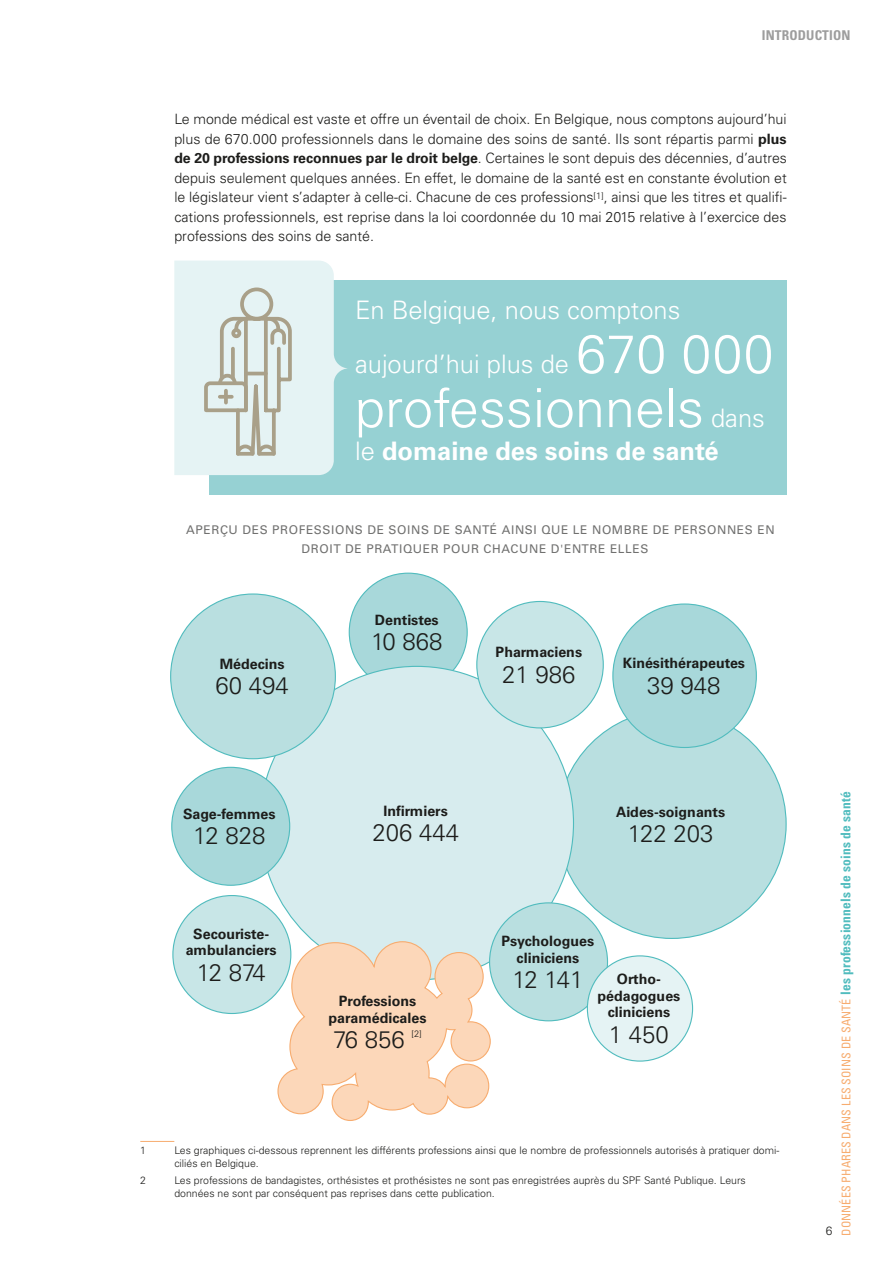
<style>
.page{position:relative;width:893px;height:1263px;background:#fff}
.page>*{position:absolute;margin:0;border:0;box-sizing:border-box;transform-origin:0 0}
.t1{font:300 54px "Univers LT Std";color:#fff}
.t2{font:300 25.5px/54px "Univers LT Std";color:#fff}
.t3{font:700 25.5px "Univers LT Std";color:#fff}
.t4{font:300 24px "Univers LT Std";color:#1d1d1b}
.t5{font:300 14.25px/19.5px "Univers LT Std";color:#1d1d1b;text-align:justify}
.t6{font:700 14.25px/16.5px "Univers LT Std";color:#1d1d1b;text-align:center}
.t7{font:700 condensed 13.5px "Univers LT Std";color:#9d9d9d}
.Grafiektitel{font:12px/19.5px "Univers LT Std";letter-spacing:.05em;color:#70706f}
.t8{font:condensed 12px "Univers LT Std";letter-spacing:.01em;color:#f7ac6f}
.t9{font:300 12px "Univers LT Std";color:#1d1d1b}
.Voetnoot{font:300 10.5px/12.8px "Univers LT Std";color:#1d1d1b}
.t10{font:300 9.3px "Univers LT Std";color:#1d1d1b}
.s1{font-weight:700}
.s2{font-size:54px}
.s3{font-size:25.5px}
.s4{font-weight:300}
.s5{font-weight:700;font-size:13.5px;color:#51bcbe}
</style>
<div class="page">
<hr style="left:140px;top:1141px;width:34px;height:1px;background:#f7ac6f">
<div style="left:209px;top:280px;width:578px;height:215px;background:#96d1d3"></div>
<div style="left:558px;top:710px;width:228px;height:228px;background:#b9dfe0;border-radius:50%"></div>
<div style="left:349px;top:573px;width:118px;height:118px;background:#a8d8da;border-radius:50%"></div>
<div style="left:260px;top:666px;width:313px;height:314px;background:#d7ecee;border-radius:50%"></div>
<div style="left:171px;top:594px;width:164px;height:165px;background:#b9dfe0;border-radius:50%"></div>
<div style="left:477px;top:601px;width:126px;height:127px;background:#c8e6e7;border-radius:50%"></div>
<div style="left:613px;top:604px;width:143px;height:143px;background:#a8d8da;border-radius:50%"></div>
<div style="left:172px;top:767px;width:118px;height:118px;background:#a8d8da;border-radius:50%"></div>
<div style="left:173px;top:895px;width:118px;height:118px;background:#c8e6e7;border-radius:50%"></div>
<div style="left:490px;top:903px;width:117px;height:118px;background:#b9dfe0;border-radius:50%"></div>
<div style="left:587px;top:956px;width:106px;height:105px;background:#e5f3f4;border-radius:50%"></div>
<svg style="left:174px;top:261px;width:173px;height:214px;background:#d9e7e6"></svg>
<svg style="left:277px;top:940px;width:214px;height:181px"></svg>
<p class="t7" style="left:762px;top:26px;width:13px">INTRODUCTION</p>
<p class="t5" style="left:174px;top:109px;width:614px">Le monde médical est vaste et offre un éventail de choix. En Belgique, nous comptons aujourd’hui plus de 670.000 professionnels dans le domaine des soins de santé. Ils sont répartis parmi <span class="s1">plus de 20 professions reconnues par le droit belge</span>. Certaines le sont depuis des décennies, d’autres depuis seulement quelques années. En effet, le domaine de la santé est en constante évolution et le législateur vient s’adapter à celle-ci. Chacune de ces professions<sup>[1]</sup>, ainsi que les titres et qualifi&shy;cations professionnels, est reprise dans la loi coordonnée du 10 mai 2015 relative à l’exercice des professions des soins de santé.</p>
<p class="t2" style="left:355px;top:283px;width:420px">En Belgique, nous comptons aujourd’hui plus de <span class="s2">670 000</span></p>
<p class="t1" style="left:355px;top:375px;width:411px">professionnels <span class="s3">dans</span></p>
<p class="t3" style="left:355px;top:436px;width:365px"><span class="s4">le</span> domaine des soins de santé</p>
<p class="Grafiektitel" style="left:302px;top:520px;width:475px;text-indent:-115px">APERÇU DES PROFESSIONS DE SOINS DE SANTÉ AINSI QUE LE NOMBRE DE PERSONNES EN<br>DROIT DE PRATIQUER POUR CHACUNE D'ENTRE ELLES</p>
<p class="t6" style="left:220px;top:656px;width:66px">Médecins</p>
<p class="t4" style="left:216px;top:671px;width:75px">60 494</p>
<p class="t6" style="left:375px;top:611px;width:65px">Dentistes</p>
<p class="t4" style="left:371px;top:627px;width:73px">10 868</p>
<p class="t6" style="left:496px;top:644px;width:88px">Pharmaciens</p>
<p class="t4" style="left:502px;top:660px;width:75px">21 986</p>
<p class="t6" style="left:623px;top:655px;width:124px">Kinésithérapeutes</p>
<p class="t4" style="left:647px;top:671px;width:75px">39 948</p>
<p class="t6" style="left:183px;top:805px;width:94px">Sage-femmes</p>
<p class="t4" style="left:193px;top:821px;width:74px">12 828</p>
<p class="t6" style="left:186px;top:925px;width:93px">Secouriste&shy;ambulanciers</p>
<p class="t4" style="left:197px;top:958px;width:70px">12 874</p>
<p class="t6" style="left:384px;top:802px;width:66px">Infirmiers</p>
<p class="t4" style="left:372px;top:818px;width:88px">206 444</p>
<p class="t6" style="left:329px;top:993px;width:99px">Professions paramédicales</p>
<p class="t4" style="left:333px;top:1025px;width:73px">76 856</p>
<p class="t10" style="left:411px;top:1028px;width:12px">[2]</p>
<p class="t6" style="left:616px;top:803px;width:111px">Aides-soignants</p>
<p class="t4" style="left:628px;top:819px;width:87px">122 203</p>
<p class="t6" style="left:501px;top:933px;width:94px">Psychologues cliniciens</p>
<p class="t4" style="left:512px;top:965px;width:72px">12 141</p>
<p class="t6" style="left:597px;top:971px;width:84px">Ortho&shy;pédagogues cliniciens</p>
<p class="t4" style="left:609px;top:1020px;width:62px">1 450</p>
<p class="Voetnoot" style="left:140px;top:1144px;width:7px">1</p>
<p class="Voetnoot" style="left:174px;top:1144px;width:606px">Les graphiques ci-dessous reprennent les différents professions ainsi que le nombre de professionnels autorisés à pratiquer domi&shy;ciliés en Belgique.</p>
<p class="Voetnoot" style="left:140px;top:1174px;width:7px">2</p>
<p class="Voetnoot" style="left:174px;top:1174px;width:573px">Les professions de bandagistes, orthésistes et prothésistes ne sont pas enregistrées auprès du SPF Santé Publique. Leurs données ne sont par conséquent pas reprises dans cette publication.</p>
<p class="t8" style="left:839px;top:1236px;width:446px;rotate:-90deg">DONNÉES PHARES DANS LES SOINS DE SANTÉ <span class="s5">LES PROFESSIONNELS DE SOINS DE SANTÉ</span></p>
<p class="t9" style="left:826px;top:1223px;width:8px">6</p>
</div>
